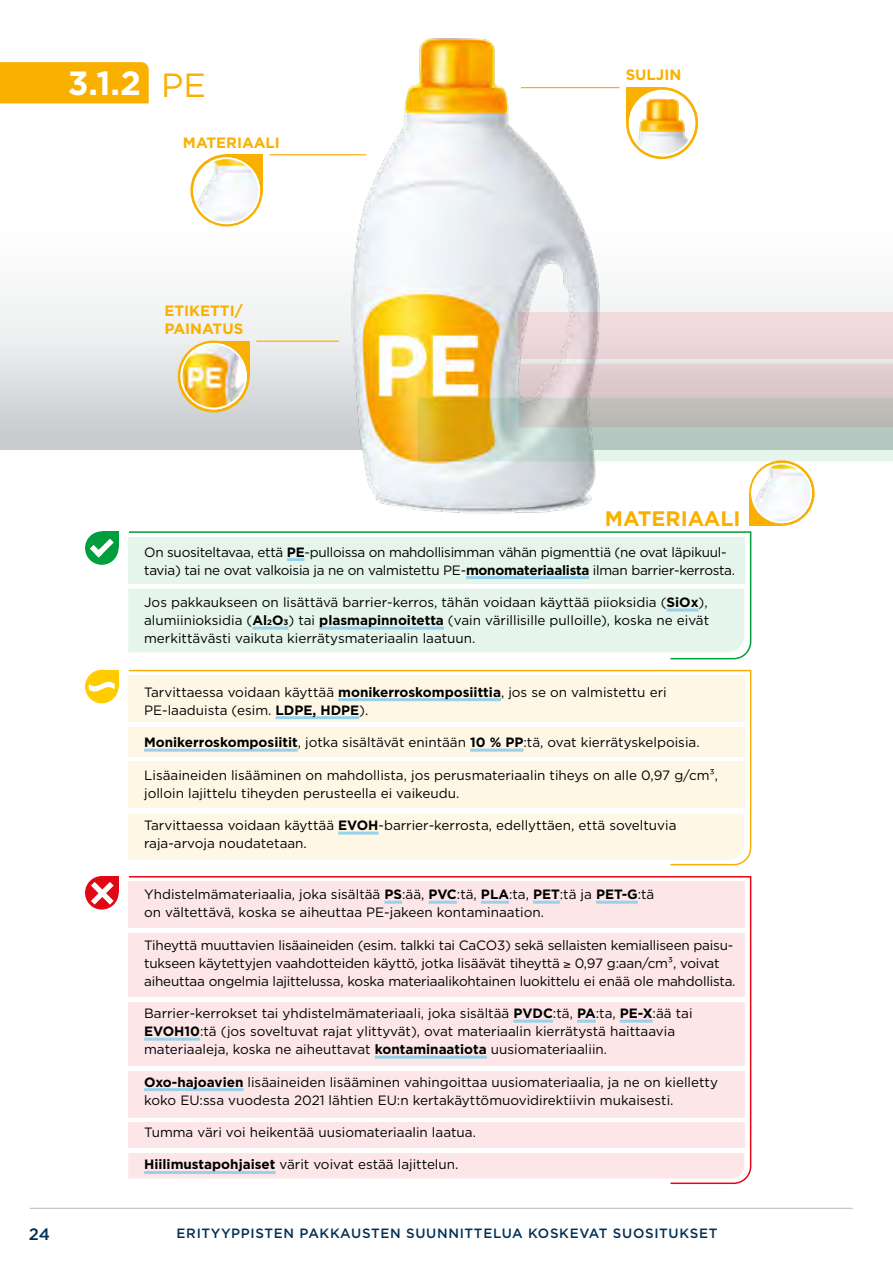
<style>
.page{position:relative;width:893px;height:1263px;background:#fff}
.page>*{position:absolute;margin:0;border:0;box-sizing:border-box;transform-origin:0 0}
.t1{font:700 33.6px "Gotham";color:#fff}
.t2{font:700 21px "Gotham";color:#f9b000}
.t3{font:500 16.5px "Gotham";color:#003056}
.t4{font:700 15px/18px "Gotham";color:#f9b000}
.t5{font:13.5px/18px "Gotham";color:#000}
.t6{font:13.5px/18px "Gotham";letter-spacing:-.02em;color:#000}
.t7{font:500 13.5px "Gotham";letter-spacing:.05em;color:#003056}
.s1{font-weight:400;color:#f9b000}
.s2{font-weight:700}
.s3{font-weight:700;font-size:7.8px}
</style>
<div class="page">
<div style="left:0;top:196px;width:893px;height:254px;background:linear-gradient(to bottom,#fff,#ccd0d2)"></div>
<hr style="left:30px;top:1208px;width:823px;height:1px;background:#bec3c6">
<div style="left:102px;top:531px;width:17px;height:17px;background:#009e3d"></div>
<div style="left:86px;top:532px;width:32px;height:32px;background:#009e3d;border-radius:50%"></div>
<div style="left:85px;top:531px;width:34px;height:34px;border:1px solid #009e3d;border-radius:50%"></div>
<svg style="left:90px;top:539px;width:24px;height:18px"></svg>
<div style="left:102px;top:670px;width:17px;height:16px;background:#fc0"></div>
<div style="left:86px;top:670px;width:32px;height:33px;background:#fc0;border-radius:50%"></div>
<div style="left:85px;top:670px;width:34px;height:33px;border:1px solid #fc0;border-radius:50%"></div>
<svg style="left:89px;top:676px;width:26px;height:21px"></svg>
<div style="left:102px;top:876px;width:17px;height:17px;background:#e30613"></div>
<div style="left:86px;top:877px;width:32px;height:32px;background:#e30613;border-radius:50%"></div>
<div style="left:85px;top:876px;width:34px;height:33px;border:1px solid #e30613;border-radius:50%"></div>
<svg style="left:91px;top:882px;width:23px;height:23px"></svg>
<img style="left:337px;top:38px;width:328px;height:472px">
<div style="left:749px;top:493px;width:33px;height:33px;background:#f9b000"></div>
<hr style="left:256px;top:341px;width:83px;height:1px;background:#f9b000">
<div style="left:214px;top:341px;width:36px;height:35px;background:#f9b000"></div>
<svg style="left:179px;top:342px;width:69px;height:69px"></svg>
<div style="left:178px;top:341px;width:72px;height:71px;border:3px solid #f9b000;border-radius:50%"></div>
<img style="left:180px;top:343px;width:67px;height:66px;border-radius:33px">
<div style="left:180px;top:343px;width:67px;height:66px;border:2px solid #fff;border-radius:50%"></div>
<hr style="left:521px;top:87px;width:98px;height:1px;background:#f9b000">
<div style="left:626px;top:87px;width:36px;height:36px;background:#f9b000"></div>
<div style="left:626px;top:87px;width:72px;height:72px;border:3px solid #f9b000;border-radius:50%"></div>
<img style="left:629px;top:90px;width:66px;height:66px;border-radius:33px">
<div style="left:629px;top:90px;width:66px;height:66px;border:2px solid #fff;border-radius:50%"></div>
<hr style="left:269px;top:154px;width:97px;height:1px;background:#f9b000">
<div style="left:227px;top:154px;width:36px;height:36px;background:#f9b000"></div>
<div style="left:190px;top:154px;width:73px;height:73px;border:3px solid #f9b000;border-radius:50%"></div>
<img style="left:193px;top:157px;width:67px;height:67px;border-radius:33px">
<div style="left:193px;top:157px;width:67px;height:67px;border:2px solid #fff;border-radius:50%"></div>
<div style="left:0;top:62px;width:149px;height:41px;background:#f9b000"></div>
<svg style="left:418px;top:312px;width:475px;height:211px"></svg>
<svg style="left:128px;top:531px;width:624px;height:129px;background:#e5f4eb"></svg>
<svg style="left:128px;top:669px;width:624px;height:197px;background:#fcf7e7"></svg>
<svg style="left:128px;top:876px;width:624px;height:309px;background:#fbe7e8"></svg>
<h1 class="t1" style="left:68px;top:61px;width:140px">3.1.2 <span class="s1">PE</span></h1>
<p class="t4" style="left:183px;top:133px;width:98px">MATERIAALI</p>
<p class="t4" style="left:164px;top:302px;width:80px">ETIKETTI/<br>PAINATUS</p>
<p class="t4" style="left:626px;top:66px;width:57px">SULJIN</p>
<p class="t3" style="left:29px;top:1223px;width:23px">24</p>
<h2 class="t2" style="left:605px;top:504px;width:137px">MATERIAALI</h2>
<p class="t6" style="left:144px;top:542px;width:592px">On suositeltavaa, että <span class="s2">PE</span>-pulloissa on mahdollisimman vähän pigmenttiä (ne ovat läpikuul&shy;tavia) tai ne ovat valkoisia ja ne on valmistettu PE-<span class="s2">monomateriaalista</span> ilman barrier-kerrosta.</p>
<p class="t5" style="left:144px;top:593px;width:566px;text-align:justify">Jos pakkaukseen on lisättävä barrier-kerros, tähän voidaan käyttää piioksidia (<span class="s2">SiOx</span>), alumiinioksidia (<span class="s2">Al</span><span class="s3">2</span><span class="s2">O</span><span class="s3">3</span>) tai <span class="s2">plasmapinnoitetta</span> (vain värillisille pulloille), koska ne eivät merkittävästi vaikuta kierrätysmateriaalin laatuun.</p>
<p class="t5" style="left:144px;top:683px;width:524px">Tarvittaessa voidaan käyttää <span class="s2">monikerroskomposiittia</span>, jos se on valmistettu eri<br>PE-laaduista (esim. <span class="s2">LDPE, HDPE</span>).</p>
<p class="t5" style="left:144px;top:733px;width:557px"><span class="s2">Monikerroskomposiitit</span>, jotka sisältävät enintään <span class="s2">10 % PP</span>:tä, ovat kierrätyskelpoisia.</p>
<p class="t5" style="left:144px;top:765px;width:576px">Lisäaineiden lisääminen on mahdollista, jos perusmateriaalin tiheys on alle 0,97 g/cm³, jolloin lajittelu tiheyden perusteella ei vaikeudu.</p>
<p class="t5" style="left:144px;top:816px;width:534px">Tarvittaessa voidaan käyttää <span class="s2">EVOH</span>-barrier-kerrosta, edellyttäen, että soveltuvia raja-arvoja noudatetaan.</p>
<p class="t5" style="left:144px;top:885px;width:512px">Yhdistelmämateriaalia, joka sisältää <span class="s2">PS</span>:ää, <span class="s2">PVC</span>:tä, <span class="s2">PLA</span>:ta, <span class="s2">PET</span>:tä ja <span class="s2">PET-G</span>:tä on vältettävä, koska se aiheuttaa PE-jakeen kontaminaation.</p>
<p class="t5" style="left:144px;top:935px;width:593px">Tiheyttä muuttavien lisäaineiden (esim. talkki tai CaCO3) sekä sellaisten kemialliseen paisu&shy;tukseen käytettyjen vaahdotteiden käyttö, jotka lisäävät tiheyttä ≥ 0,97 g:aan/cm³, voivat aiheuttaa ongelmia lajittelussa, koska materiaalikohtainen luokittelu ei enää ole mahdollista.</p>
<p class="t5" style="left:144px;top:1004px;width:550px">Barrier-kerrokset tai yhdistelmämateriaali, joka sisältää <span class="s2">PVDC</span>:tä, <span class="s2">PA</span>:ta, <span class="s2">PE-X</span>:ää tai<br><span class="s2">EVOH10</span>:tä (jos soveltuvat rajat ylittyvät), ovat materiaalin kierrätystä haittaavia materiaaleja, koska ne aiheuttavat <span class="s2">kontaminaatiota</span> uusiomateriaaliin.</p>
<p class="t5" style="left:144px;top:1072px;width:575px"><span class="s2">Oxo-hajoavien</span> lisäaineiden lisääminen vahingoittaa uusiomateriaalia, ja ne on kielletty koko EU:ssa vuodesta 2021 lähtien EU:n kertakäyttömuovidirektiivin mukaisesti.</p>
<p class="t5" style="left:144px;top:1123px;width:333px">Tumma väri voi heikentää uusiomateriaalin laatua.</p>
<p class="t5" style="left:144px;top:1155px;width:316px"><span class="s2">Hiilimustapohjaiset</span> värit voivat estää lajittelun.</p>
<p class="t7" style="left:177px;top:1224px;width:542px">ERITYYPPISTEN PAKKAUSTEN SUUNNITTELUA KOSKEVAT SUOSITUKSET</p>
</div>
